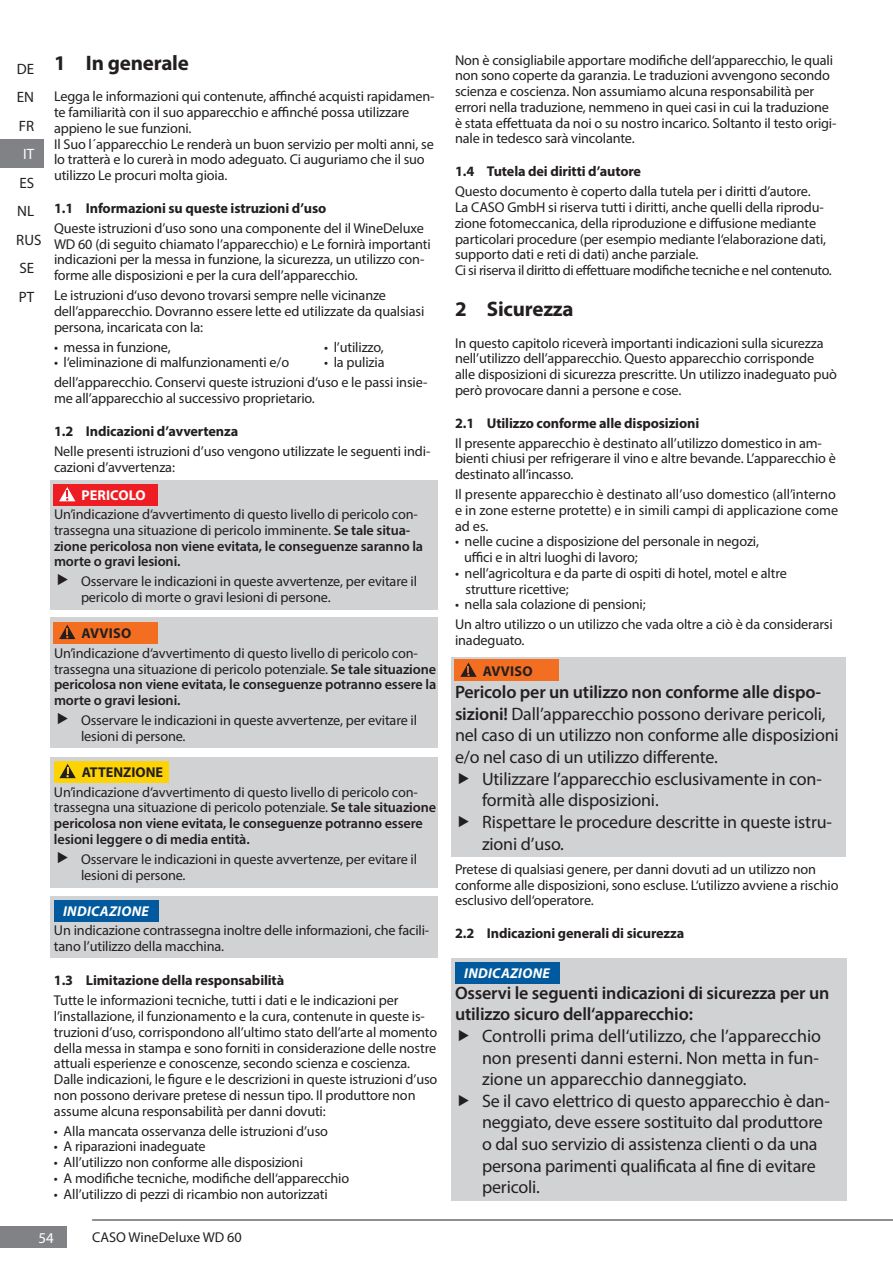
<style>
.page{position:relative;width:893px;height:1263px;background:#fff}
.page>*{position:absolute;margin:0;border:0;box-sizing:border-box;transform-origin:0 0}
.t1{font:700 21px "Myriad Pro";letter-spacing:-.01em;color:#231f20}
.t2{font:18px/21.6px "Myriad Pro";letter-spacing:-.01em;color:#231f20}
.t3{font:600 18px/21.6px "Myriad Pro";letter-spacing:-.01em;color:#231f20}
.t4{font:15px/28.5px "Myriad Pro";color:#231f20;text-align:justify}
.t5{font:15px "Myriad Pro";color:#fff}
.t6{font:14.25px/15.8px "Myriad Pro";letter-spacing:-.01em;color:#231f20}
.t7{font:700 14.25px "Myriad Pro";letter-spacing:-.01em;color:#231f20}
.t8{font:italic 700 14.25px "Myriad Pro";letter-spacing:.02em;color:#fff}
.t9{font:700 14.25px "Myriad Pro";letter-spacing:.005em;color:#fff}
.s1{font-weight:600}
</style>
<div class="page">
<hr style="left:92px;top:1219px;width:801px;height:1px;background:#231f20">
<div style="left:0;top:1226px;width:67px;height:22px;background:#808285"></div>
<div style="left:0;top:139px;width:43px;height:29px;background:#808285"></div>
<div style="left:51px;top:480px;width:387px;height:129px;background:#d1d2d4"></div>
<div style="left:54px;top:484px;width:104px;height:21px;background:#ee1d23"></div>
<svg style="left:59px;top:487px;width:16px;height:14px"></svg>
<div style="left:51px;top:618px;width:387px;height:130px;background:#d1d2d4"></div>
<div style="left:54px;top:622px;width:104px;height:21px;background:#f36e21"></div>
<svg style="left:59px;top:625px;width:16px;height:14px"></svg>
<div style="left:51px;top:757px;width:387px;height:131px;background:#d1d2d4"></div>
<div style="left:54px;top:761px;width:115px;height:21px;background:#fed304"></div>
<svg style="left:59px;top:764px;width:17px;height:14px"></svg>
<div style="left:51px;top:896px;width:387px;height:62px;background:#d1d2d4"></div>
<div style="left:54px;top:900px;width:104px;height:21px;background:#015a9d"></div>
<div style="left:452px;top:657px;width:394px;height:199px;background:#d1d2d4"></div>
<div style="left:455px;top:660px;width:104px;height:21px;background:#f36e21"></div>
<svg style="left:460px;top:662px;width:17px;height:15px"></svg>
<div style="left:451px;top:958px;width:395px;height:242px;background:#d1d2d4"></div>
<div style="left:455px;top:962px;width:104px;height:21px;background:#015a9d"></div>
<p class="t4" style="left:17px;top:54px;width:19px">DE EN FR</p>
<p class="t5" style="left:23px;top:145px;width:13px">IT</p>
<p class="t4" style="left:19px;top:168px;width:16px">ES</p>
<p class="t4" style="left:17px;top:197px;width:18px">NL</p>
<p class="t4" style="left:16px;top:225px;width:27px">RUS</p>
<p class="t4" style="left:19px;top:254px;width:16px">SE</p>
<p class="t4" style="left:19px;top:282px;width:17px">PT</p>
<h1 class="t1" style="left:54px;top:49px;width:136px">1 In generale</h1>
<p class="t6" style="left:54px;top:88px;width:382px">Legga le informazioni qui contenute, affinché acquisti rapidamen&shy;te familiarità con il suo apparecchio e affinché possa utilizzare appieno le sue funzioni.<br>Il Suo l´apparecchio Le renderà un buon servizio per molti anni, se lo tratterà e lo curerà in modo adeguato. Ci auguriamo che il suo utilizzo Le procuri molta gioia.</p>
<p class="t7" style="left:54px;top:199px;width:274px">1.1 Informazioni su queste istruzioni d’uso</p>
<p class="t6" style="left:54px;top:220px;width:378px">Queste istruzioni d’uso sono una componente del il WineDeluxe WD 60 (di seguito chiamato l’apparecchio) e Le fornirà importanti indicazioni per la messa in funzione, la sicurezza, un utilizzo con&shy;forme alle disposizioni e per la cura dell’apparecchio.</p>
<p class="t6" style="left:54px;top:287px;width:372px">Le istruzioni d‘uso devono trovarsi sempre nelle vicinanze dell’apparecchio. Dovranno essere lette ed utilizzate da qualsiasi persona, incaricata con la:</p>
<p class="t6" style="left:54px;top:339px;width:118px">• messa in funzione,</p>
<p class="t6" style="left:324px;top:339px;width:61px">• l’utilizzo,</p>
<p class="t6" style="left:54px;top:354px;width:237px">• l‘eliminazione di malfunzionamenti e/o</p>
<p class="t6" style="left:54px;top:352px;width:375px;line-height:20px;text-indent:270px">• la pulizia dell’apparecchio. Conservi queste istruzioni d‘uso e le passi insie-</p>
<p class="t6" style="left:54px;top:390px;width:262px">me all’apparecchio al successivo proprietario.</p>
<p class="t7" style="left:54px;top:422px;width:186px">1.2 Indicazioni d’avvertenza</p>
<p class="t6" style="left:54px;top:443px;width:378px">Nelle presenti istruzioni d’uso vengono utilizzate le seguenti indi&shy;cazioni d’avvertenza:</p>
<p class="t9" style="left:81px;top:486px;width:66px">PERICOLO</p>
<p class="t6" style="left:54px;top:506px;width:371px">Un’indicazione d‘avvertimento di questo livello di pericolo con&shy;trassegna una situazione di pericolo imminente. <span class="s1">Se tale situa&shy;zione pericolosa non viene evitata, le conseguenze saranno la morte o gravi lesioni.</span></p>
<p class="t6" style="left:81px;top:573px;width:338px">Osservare le indicazioni in queste avvertenze, per evitare il pericolo di morte o gravi lesioni di persone.</p>
<p class="t7" style="left:81px;top:624px;width:51px">AVVISO</p>
<p class="t6" style="left:54px;top:645px;width:384px">Un’indicazione d‘avvertimento di questo livello di pericolo con&shy;trassegna una situazione di pericolo potenziale. <span class="s1">Se tale situazione pericolosa non viene evitata, le conseguenze potranno essere la morte o gravi lesioni.</span></p>
<p class="t6" style="left:81px;top:712px;width:338px">Osservare le indicazioni in queste avvertenze, per evitare il lesioni di persone.</p>
<p class="t7" style="left:82px;top:763px;width:83px">ATTENZIONE</p>
<p class="t6" style="left:54px;top:784px;width:384px">Un’indicazione d‘avvertimento di questo livello di pericolo con&shy;trassegna una situazione di pericolo potenziale. <span class="s1">Se tale situazione pericolosa non viene evitata, le conseguenze potranno essere lesioni leggere o di media entità.</span></p>
<p class="t6" style="left:81px;top:851px;width:338px">Osservare le indicazioni in queste avvertenze, per evitare il lesioni di persone.</p>
<p class="t8" style="left:63px;top:902px;width:87px">INDICAZIONE</p>
<p class="t6" style="left:54px;top:922px;width:377px">Un indicazione contrassegna inoltre delle informazioni, che facili&shy;tano l’utilizzo della macchina.</p>
<p class="t7" style="left:54px;top:971px;width:232px">1.3 Limitazione della responsabilità</p>
<p class="t6" style="left:54px;top:992px;width:385px">Tutte le informazioni tecniche, tutti i dati e le indicazioni per l’installazione, il funzionamento e la cura, contenute in queste is&shy;truzioni d’uso, corrispondono all’ultimo stato dell’arte al momento della messa in stampa e sono forniti in considerazione delle nostre attuali esperienze e conoscenze, secondo scienza e coscienza.<br>Dalle indicazioni, le figure e le descrizioni in queste istruzioni d’uso non possono derivare pretese di nessun tipo. Il produttore non assume alcuna responsabilità per danni dovuti:</p>
<p class="t6" style="left:54px;top:1123px;width:275px">• Alla mancata osservanza delle istruzioni d’uso</p>
<p class="t6" style="left:54px;top:1138px;width:153px">• A riparazioni inadeguate</p>
<p class="t6" style="left:54px;top:1154px;width:251px">• All’utilizzo non conforme alle disposizioni</p>
<p class="t6" style="left:54px;top:1170px;width:297px">• A modifiche tecniche, modifiche dell‘apparecchio</p>
<p class="t6" style="left:54px;top:1186px;width:275px">• All’utilizzo di pezzi di ricambio non autorizzati</p>
<p class="t5" style="left:39px;top:1228px;width:17px">54</p>
<p class="t6" style="left:92px;top:1229px;width:151px">CASO WineDeluxe WD 60</p>
<p class="t6" style="left:455px;top:52px;width:383px">Non è consigliabile apportare modifiche dell‘apparecchio, le quali non sono coperte da garanzia. Le traduzioni avvengono secondo scienza e coscienza. Non assumiamo alcuna responsabilità per errori nella traduzione, nemmeno in quei casi in cui la traduzione è stata effettuata da noi o su nostro incarico. Soltanto il testo origi&shy;nale in tedesco sarà vincolante.</p>
<p class="t7" style="left:455px;top:162px;width:188px">1.4 Tutela dei diritti d’autore</p>
<p class="t6" style="left:455px;top:183px;width:378px">Questo documento è coperto dalla tutela per i diritti d’autore.<br>La CASO GmbH si riserva tutti i diritti, anche quelli della riprodu&shy;zione fotomeccanica, della riproduzione e diffusione mediante particolari procedure (per esempio mediante l‘elaborazione dati, supporto dati e reti di dati) anche parziale.<br>Ci si riserva il diritto di effettuare modifiche tecniche e nel contenuto.</p>
<h1 class="t1" style="left:455px;top:295px;width:120px">2 Sicurezza</h1>
<p class="t6" style="left:455px;top:335px;width:383px">In questo capitolo riceverà importanti indicazioni sulla sicurezza nell’utilizzo dell’apparecchio. Questo apparecchio corrisponde alle disposizioni di sicurezza prescritte. Un utilizzo inadeguato può però provocare danni a persone e cose.</p>
<p class="t7" style="left:455px;top:413px;width:246px">2.1 Utilizzo conforme alle disposizioni</p>
<p class="t6" style="left:455px;top:435px;width:382px">Il presente apparecchio è destinato all’utilizzo domestico in am&shy;bienti chiusi per refrigerare il vino e altre bevande. L’apparecchio è destinato all’incasso.</p>
<p class="t6" style="left:455px;top:486px;width:385px">Il presente apparecchio è destinato all’uso domestico (all’interno e in zone esterne protette) e in simili campi di applicazione come ad es.</p>
<p class="t6" style="left:464px;top:533px;width:297px;text-indent:-9px">• nelle cucine a disposizione del personale in negozi, uffici e in altri luoghi di lavoro;</p>
<p class="t6" style="left:465px;top:565px;width:323px;text-indent:-10px">• nell’agricoltura e da parte di ospiti di hotel, motel e altre strutture ricettive;</p>
<p class="t6" style="left:455px;top:594px;width:379px;line-height:20px">• nella sala colazione di pensioni;<br>Un altro utilizzo o un utilizzo che vada oltre a ciò è da considerarsi</p>
<p class="t6" style="left:455px;top:632px;width:71px">inadeguato.</p>
<p class="t7" style="left:483px;top:662px;width:51px">AVVISO</p>
<p class="t2" style="left:455px;top:681px;width:385px"><span class="s1">Pericolo per un utilizzo non conforme alle dispo&shy;sizioni!</span> Dall’apparecchio possono derivare pericoli, nel caso di un utilizzo non conforme alle disposizioni e/o nel caso di un utilizzo differente.</p>
<p class="t2" style="left:482px;top:767px;width:351px">Utilizzare l’apparecchio esclusivamente in con&shy;formità alle disposizioni.<br>Rispettare le procedure descritte in queste istru&shy;zioni d’uso.</p>
<p class="t6" style="left:455px;top:861px;width:385px">Pretese di qualsiasi genere, per danni dovuti ad un utilizzo non conforme alle disposizioni, sono escluse. L‘utilizzo avviene a rischio esclusivo dell‘operatore.</p>
<p class="t7" style="left:455px;top:924px;width:231px">2.2 Indicazioni generali di sicurezza</p>
<p class="t8" style="left:464px;top:964px;width:87px">INDICAZIONE</p>
<p class="t3" style="left:455px;top:981px;width:376px">Osservi le seguenti indicazioni di sicurezza per un utilizzo sicuro dell‘apparecchio:</p>
<p class="t2" style="left:482px;top:1025px;width:349px">Controlli prima dell‘utilizzo, che l’apparecchio non presenti danni esterni. Non metta in fun&shy;zione un apparecchio danneggiato.<br>Se il cavo elettrico di questo apparecchio è dan&shy;neggiato, deve essere sostituito dal produttore o dal suo servizio di assistenza clienti o da una persona parimenti qualificata al fine di evitare pericoli.</p>
</div>
